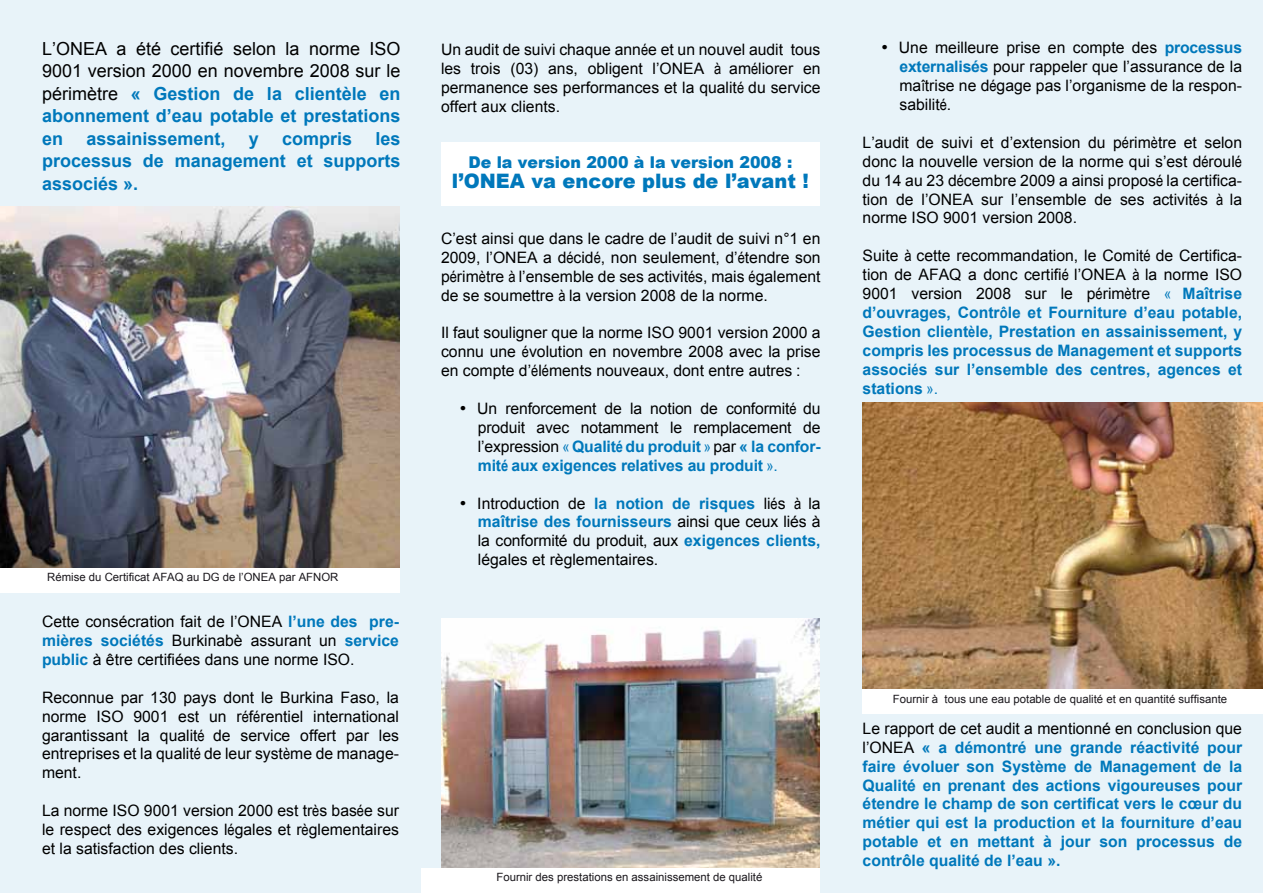
<style>
.page{position:relative;width:1263px;height:893px;background:#e8f3f9}
.page>*{position:absolute;margin:0;border:0;box-sizing:border-box;transform-origin:0 0}
.t1{font:900 19.95px "Arial";color:#0078bb}
.t2{font:18px/22.5px "Arial";color:#000;text-align:justify}
.t3{font:700 18px/22.5px "Arial";color:#0078bb;text-align:justify}
.t4{font:900 16.35px "Arial";color:#0078bb}
.t5{font:15.75px/18.9px "Arial";color:#000;text-align:justify}
.t6{font:700 15.75px/18.9px "Arial";color:#0078bb;text-align:justify}
.t7{font:11.4px "Arial";color:#1a171c}
.s1{font-weight:700;color:#0078bb}
.s2{font-family:"Arial Narrow"}
.s3{font-family:"Arial Narrow";color:#0078bb}
.s4{font-family:"Arial Narrow";font-weight:700;color:#0078bb}
.s5{color:#0078bb}
.s6{font-weight:400;color:#000}
.s7{font-family:"Arial Narrow";font-weight:400;color:#000}
.s8{font-family:"Arial Narrow";font-weight:400}
.s9{font-weight:400}
</style>
<div class="page">
<img style="left:1px;top:206px;width:398px;height:362px">
<img style="left:441px;top:619px;width:378px;height:250px">
<img style="left:862px;top:403px;width:400px;height:310px">
<div style="left:0;top:568px;width:399px;height:24px;background:#fff"></div>
<div style="left:863px;top:690px;width:400px;height:24px;background:#fff"></div>
<div style="left:421px;top:869px;width:398px;height:24px;background:#fff"></div>
<div style="left:441px;top:142px;width:379px;height:63px;background:#fff"></div>
<p class="t2" style="left:42px;top:38px;width:360px">L’ONEA a été certifié selon la norme ISO 9001 version 2000 en novembre 2008 sur le périmètre <span class="s1">« Gestion de la clientèle en abonnement d’eau potable et prestations en</span></p>
<p class="t3" style="left:42px;top:128px;width:360px;text-indent:333px">les processus de management et supports associés ».</p>
<p class="t3" style="left:86px;top:128px;width:141px">assainissement,</p>
<p class="t3" style="left:249px;top:128px;width:12px">y</p>
<p class="t3" style="left:282px;top:128px;width:72px">compris</p>
<p class="t7" style="left:47px;top:570px;width:293px">Rémise du Certificat AFAQ au DG de l’ONEA par AFNOR</p>
<p class="t5" style="left:42px;top:612px;width:359px">Cette consécration fait de l’ONEA <span class="s1">l’une des pre&shy;mières sociétés</span> Burkinabè assurant un <span class="s1">service public</span> à être certifiées dans une norme ISO.</p>
<p class="t5" style="left:42px;top:688px;width:358px">Reconnue par 130 pays dont le Burkina Faso, la norme ISO 9001 est un r<span class="s2">é</span>f<span class="s2">é</span>rentiel international garantissant la qualit<span class="s2">é</span> de service offert par les entreprises et la qualit<span class="s2">é</span> de leur syst<span class="s2">è</span>me de manage&shy;ment.</p>
<p class="t5" style="left:42px;top:801px;width:358px">La norme ISO 9001 version 2000 est tr<span class="s2">è</span>s bas<span class="s2">é</span>e sur le respect des exigences l<span class="s2">é</span>gales et r<span class="s2">è</span>glementaires et la satisfaction des clients.</p>
<p class="t5" style="left:441px;top:40px;width:381px">Un audit de suivi chaque ann<span class="s2">é</span>e et un nouvel audit tous les trois (03) ans, obligent l’ONEA <span class="s2">à</span> am<span class="s2">é</span>liorer en permanence ses performances et la qualit<span class="s2">é</span> du service offert aux clients.</p>
<p class="t4" style="left:468px;top:150px;width:325px">De la version 2000 à la version 2008 :</p>
<p class="t1" style="left:452px;top:167px;width:358px">l’ONEA va encore plus de l’avant !</p>
<p class="t5" style="left:441px;top:229px;width:381px">C’est ainsi que dans le cadre de l’audit de suivi n<span class="s2">°</span>1 en 2009, l’ONEA a d<span class="s2">é</span>cid<span class="s2">é</span>, non seulement, d’<span class="s2">é</span>tendre son p<span class="s2">é</span>rim<span class="s2">è</span>tre <span class="s2">à</span> l’ensemble de ses activit<span class="s2">é</span>s, mais <span class="s2">é</span>galement de se soumettre <span class="s2">à</span> la version 2008 de la norme.</p>
<p class="t5" style="left:441px;top:324px;width:381px">Il faut souligner que la norme ISO 9001 version 2000 a connu une <span class="s2">é</span>volution en novembre 2008 avec la prise en compte d’<span class="s2">é</span>l<span class="s2">é</span>ments nouveaux, dont entre autres :</p>
<p class="t5" style="left:478px;top:399px;width:344px;text-indent:-18px">• Un renforcement de la notion de conformit<span class="s2">é</span> du produit avec notamment le remplacement de l’expression <span class="s3">«</span> <span class="s1">Qualit</span><span class="s4">é</span> <span class="s1">du produit</span> <span class="s3">»</span> par <span class="s1">« la confor&shy;mit</span><span class="s4">é</span> <span class="s1">aux exigences relatives au produit</span> <span class="s3">»</span><span class="s5">.</span></p>
<p class="t5" style="left:478px;top:494px;width:344px;text-indent:-18px">• Introduction de <span class="s1">la notion de risques</span> li<span class="s2">é</span>s <span class="s2">à</span> la <span class="s1">maîtrise des fournisseurs</span> ainsi que ceux liés à la conformité du produit, aux <span class="s1">exigences clients, </span>légales et règlementaires.</p>
<p class="t7" style="left:496px;top:870px;width:268px">Fournir des prestations en assainissement de qualité</p>
<p class="t5" style="left:899px;top:39px;width:344px;text-indent:-18px">• Une meilleure prise en compte des <span class="s1">processus externalisés</span> pour rappeler que l’assurance de la ma<span class="s2">î</span>trise ne d<span class="s2">é</span>gage pas l’organisme de la respon&shy;sabilit<span class="s2">é</span>.</p>
<p class="t5" style="left:862px;top:133px;width:381px">L’audit de suivi et d’extension du p<span class="s2">é</span>rim<span class="s2">è</span>tre et selon donc la nouvelle version de la norme qui s’est d<span class="s2">é</span>roul<span class="s2">é </span>du 14 au 23 d<span class="s2">é</span>cembre 2009 a ainsi propos<span class="s2">é</span> la certifica&shy;tion de l’ONEA sur l’ensemble de ses activit<span class="s2">é</span>s <span class="s2">à</span> la norme ISO 9001 version 2008.</p>
<p class="t6" style="left:863px;top:247px;width:381px"><span class="s6">Suite</span> <span class="s7">à</span> <span class="s6">cette recommandation, le Comit</span><span class="s7">é</span> <span class="s6">de Certifica&shy;tion de AFAQ a donc certifi</span><span class="s7">é</span> <span class="s6">l’ONEA</span> <span class="s7">à</span> <span class="s6">la norme ISO 9001 version 2008 sur le p</span><span class="s7">é</span><span class="s6">rim</span><span class="s7">è</span><span class="s6">tre</span> <span class="s8">«</span> Maîtrise d’ouvrages, Contr<span class="s2">ô</span>le et Fourniture d’eau potable, Gestion client<span class="s2">è</span>le, Prestation en assainissement, y compris les processus de Management et supports associ<span class="s2">é</span>s sur l’ensemble des centres, agences et stations <span class="s8">»</span><span class="s9">.</span></p>
<p class="t7" style="left:893px;top:692px;width:336px">Fournir à tous une eau potable de qualité et en quantité suffisante</p>
<p class="t6" style="left:863px;top:719px;width:381px"><span class="s6">Le rapport de cet audit a mentionné en conclusion que l’ONEA</span> « a démontré une grande réactivité pour faire évoluer son Système de Management de la Qualité en prenant des actions vigoureuses pour étendre le champ de son certificat vers le cœur du métier qui est la production et la fourniture d’eau potable et en mettant à jour son processus de contrôle qualité de l’eau ».</p>
</div>
